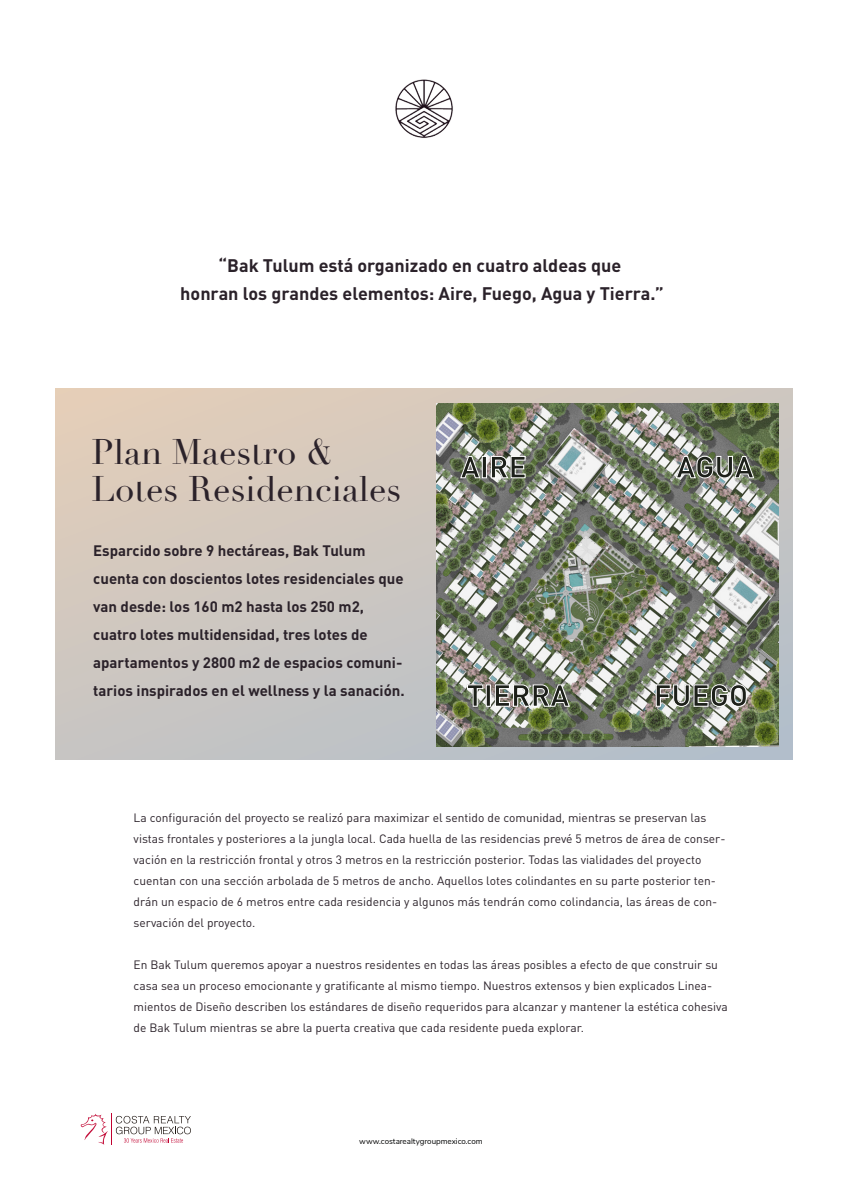
<style>
.page{position:relative;width:842px;height:1191px;background:#fff}
.page>*{position:absolute;margin:0;border:0;box-sizing:border-box;transform-origin:0 0}
.t1{font:34.8px/36.3px "Didot";color:#2b222a}
.t2{font:700 30px "DIN Pro";color:#1d201a}
.t3{font:700 18px/28px "DIN Pro";color:#2b222a;text-align:center}
.t4{font:700 15px/28px "DIN Pro";color:#2b222a}
.t5{font:12px/21px "DIN Pro";color:#2b222a}
.t6{font:500 11.1px "DIN Pro";letter-spacing:.2em;color:#5a5254}
.t7{font:8px "Nunito Sans";color:#040505}
</style>
<div class="page">
<svg style="left:56px;top:389px;width:736px;height:371px;background:#cec7bf"></svg>
<img style="left:395px;top:79px;width:58px;height:59px">
<img style="left:436px;top:404px;width:343px;height:342px">
<svg style="left:459px;top:455px;width:22px;height:24px"></svg>
<div style="left:482px;top:456px;width:5px;height:22px;border:1px solid #fff"></div>
<svg style="left:490px;top:455px;width:36px;height:24px"></svg>
<svg style="left:675px;top:455px;width:80px;height:24px;background:#959a8d"></svg>
<svg style="left:466px;top:684px;width:18px;height:23px"></svg>
<div style="left:486px;top:684px;width:5px;height:22px;border:1px solid #fff"></div>
<svg style="left:494px;top:684px;width:77px;height:23px"></svg>
<svg style="left:655px;top:683px;width:93px;height:24px"></svg>
<svg style="left:80px;top:1113px;width:28px;height:31px"></svg>
<hr style="left:112px;top:1113px;width:1px;height:31px;background:#c10230">
<svg style="left:116px;top:1115px;width:75px;height:27px"></svg>
<h3 class="t3" style="left:180px;top:249px;width:485px">“Bak Tulum está organizado en cuatro aldeas que<br>honran los grandes elementos: Aire, Fuego, Agua y Tierra.”</h3>
<h1 class="t1" style="left:91px;top:435px;width:312px">Plan Maestro &amp;<br>Lotes Residenciales</h1>
<p class="t4" style="left:93px;top:535px;width:313px">Esparcido sobre 9 hectáreas, Bak Tulum cuenta con doscientos lotes residenciales que van desde: los 160 m2 hasta los 250 m2, cuatro lotes multidensidad, tres lotes de apartamentos y 2800 m2 de espacios comuni&shy;tarios inspirados en el wellness y la sanación.</p>
<h2 class="t2" style="left:461px;top:442px;width:68px">AIRE</h2>
<h2 class="t2" style="left:676px;top:442px;width:79px">AGUA</h2>
<h2 class="t2" style="left:467px;top:670px;width:104px">TIERRA</h2>
<h2 class="t2" style="left:654px;top:670px;width:96px">FUEGO</h2>
<p class="t5" style="left:134px;top:805px;width:593px">La configuración del proyecto se realizó para maximizar el sentido de comunidad, mientras se preservan las vistas frontales y posteriores a la jungla local. Cada huella de las residencias prevé 5 metros de área de conser&shy;vación en la restricción frontal y otros 3 metros en la restricción posterior. Todas las vialidades del proyecto cuentan con una sección arbolada de 5 metros de ancho. Aquellos lotes colindantes en su parte posterior ten&shy;drán un espacio de 6 metros entre cada residencia y algunos más tendrán como colindancia, las áreas de con&shy;servación del proyecto.</p>
<p class="t5" style="left:134px;top:952px;width:596px">En Bak Tulum queremos apoyar a nuestros residentes en todas las áreas posibles a efecto de que construir su casa sea un proceso emocionante y gratificante al mismo tiempo. Nuestros extensos y bien explicados Linea&shy;mientos de Diseño describen los estándares de diseño requeridos para alcanzar y mantener la estética cohesiva de Bak Tulum mientras se abre la puerta creativa que cada residente pueda explorar.</p>
<p class="t7" style="left:359px;top:1135px;width:125px">www.costarealtygroupmexico.com</p>
<p class="t6" style="left:366px;top:1133px;width:110px">BAKTULUM.COM</p>
</div>
